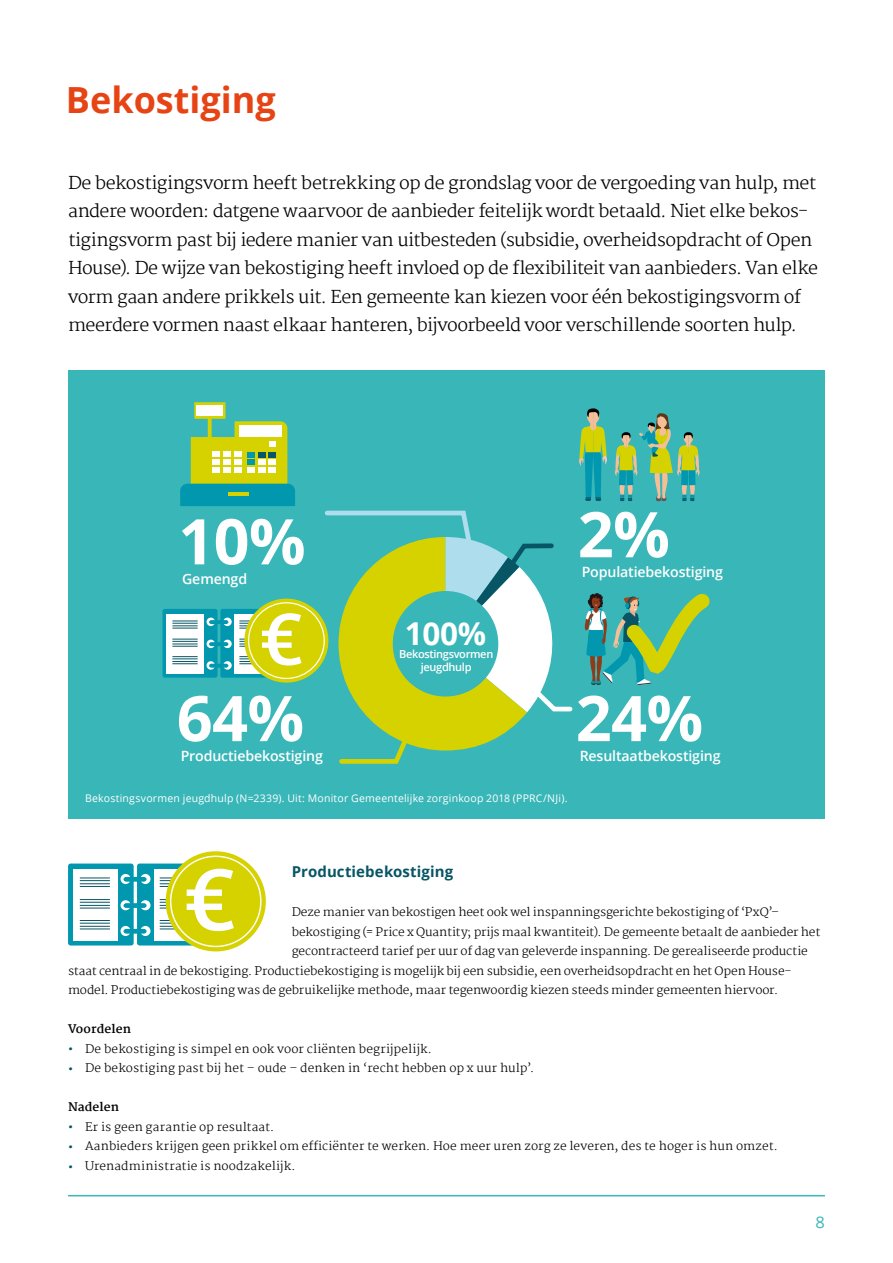
<style>
.page{position:relative;width:893px;height:1263px;background:#fff}
.page>*{position:absolute;margin:0;border:0;box-sizing:border-box;transform-origin:0 0}
.t1{font:700 63px "Open Sans";color:#fff}
.t2{font:700 36px "Open Sans";color:#e64415}
.t3{font:700 31.5px "Open Sans";color:#fff}
.t4{font:300 17.4px/28.5px "Martel";letter-spacing:-.03em;color:#000}
.t5{font:16.05px "Open Sans";color:#39b6b8}
.t6{font:700 15px "Open Sans";letter-spacing:.01em;color:#085565}
.t7{font:600 14.1px "Open Sans";letter-spacing:-.01em;color:#fff}
.t8{font:300 11.7px "Martel";color:#000}
.t9{font:700 11.7px "Martel";letter-spacing:.005em;color:#000}
.t10{font:600 10.95px/12.6px "Open Sans";letter-spacing:-.03em;color:#fff;text-align:center}
.t11{font:10.5px "Open Sans";letter-spacing:.02em;color:#fff}
.s1{font-weight:700;color:#085565}
</style>
<div class="page">
<div style="left:68px;top:370px;width:757px;height:449px;background:#39b6b8"></div>
<div style="left:220px;top:609px;width:55px;height:69px;background:#0198af;border-radius:2px"></div>
<div style="left:163px;top:609px;width:55px;height:69px;background:#0198af;border-radius:2px"></div>
<svg style="left:223px;top:618px;width:9px;height:8px"></svg>
<svg style="left:223px;top:640px;width:9px;height:8px"></svg>
<svg style="left:223px;top:661px;width:9px;height:9px"></svg>
<svg style="left:207px;top:618px;width:8px;height:8px"></svg>
<svg style="left:207px;top:640px;width:8px;height:8px"></svg>
<svg style="left:207px;top:661px;width:8px;height:9px"></svg>
<div style="left:167px;top:614px;width:37px;height:59px;background:#fff"></div>
<div style="left:235px;top:614px;width:37px;height:59px;background:#fff"></div>
<svg style="left:209px;top:620px;width:19px;height:4px"></svg>
<svg style="left:209px;top:642px;width:19px;height:4px"></svg>
<svg style="left:209px;top:664px;width:19px;height:4px"></svg>
<svg style="left:172px;top:621px;width:26px;height:8px"></svg>
<svg style="left:172px;top:639px;width:26px;height:8px"></svg>
<svg style="left:172px;top:656px;width:26px;height:8px"></svg>
<svg style="left:244px;top:599px;width:84px;height:84px;background:#d7d516"></svg>
<svg style="left:239px;top:613px;width:63px;height:52px;background:#dedf67"></svg>
<svg style="left:180px;top:402px;width:115px;height:104px"></svg>
<hr style="left:228px;top:492px;width:20px;height:4px;background:#d6d200">
<svg style="left:579px;top:408px;width:28px;height:93px"></svg>
<svg style="left:614px;top:413px;width:86px;height:88px"></svg>
<svg style="left:585px;top:593px;width:125px;height:93px"></svg>
<svg style="left:322px;top:510px;width:251px;height:254px"></svg>
<div style="left:137px;top:863px;width:66px;height:82px;background:#0198af;border-radius:3px"></div>
<div style="left:68px;top:863px;width:66px;height:82px;background:#0198af;border-radius:3px"></div>
<svg style="left:140px;top:874px;width:10px;height:10px"></svg>
<div style="left:140px;top:900px;width:10px;height:10px;background:#fff;border-radius:50%"></div>
<svg style="left:140px;top:926px;width:10px;height:10px"></svg>
<svg style="left:121px;top:874px;width:10px;height:10px"></svg>
<svg style="left:121px;top:900px;width:10px;height:10px"></svg>
<svg style="left:121px;top:926px;width:10px;height:10px"></svg>
<div style="left:73px;top:869px;width:44px;height:71px;background:#fff"></div>
<svg style="left:154px;top:869px;width:30px;height:71px"></svg>
<svg style="left:124px;top:877px;width:23px;height:5px"></svg>
<svg style="left:124px;top:903px;width:23px;height:5px"></svg>
<svg style="left:124px;top:929px;width:23px;height:5px"></svg>
<hr style="left:80px;top:878px;width:30px;height:1px;background:#085565">
<hr style="left:80px;top:880px;width:30px;height:1px;background:#085565">
<hr style="left:80px;top:883px;width:30px;height:1px;background:#085565">
<hr style="left:80px;top:886px;width:30px;height:1px;background:#085565">
<hr style="left:80px;top:899px;width:30px;height:1px;background:#085565">
<hr style="left:80px;top:902px;width:30px;height:1px;background:#085565">
<hr style="left:80px;top:905px;width:30px;height:1px;background:#085565">
<hr style="left:80px;top:908px;width:30px;height:1px;background:#085565">
<hr style="left:80px;top:920px;width:30px;height:1px;background:#085565">
<hr style="left:80px;top:923px;width:30px;height:1px;background:#085565">
<hr style="left:80px;top:926px;width:30px;height:1px;background:#085565">
<hr style="left:80px;top:929px;width:30px;height:1px;background:#085565">
<hr style="left:160px;top:878px;width:31px;height:1px;background:#085565">
<hr style="left:160px;top:880px;width:31px;height:1px;background:#085565">
<hr style="left:160px;top:883px;width:31px;height:1px;background:#085565">
<hr style="left:160px;top:886px;width:31px;height:1px;background:#085565">
<hr style="left:160px;top:899px;width:31px;height:1px;background:#085565">
<hr style="left:160px;top:902px;width:31px;height:1px;background:#085565">
<hr style="left:160px;top:905px;width:31px;height:1px;background:#085565">
<hr style="left:160px;top:908px;width:31px;height:1px;background:#085565">
<hr style="left:160px;top:920px;width:31px;height:1px;background:#085565">
<hr style="left:160px;top:923px;width:31px;height:1px;background:#085565">
<hr style="left:160px;top:926px;width:31px;height:1px;background:#085565">
<hr style="left:160px;top:929px;width:31px;height:1px;background:#085565">
<svg style="left:166px;top:851px;width:100px;height:100px;background:#d9d617"></svg>
<svg style="left:187px;top:869px;width:47px;height:62px"></svg>
<hr style="left:68px;top:1195px;width:757px;height:1px;background:#39b6b8">
<h2 class="t2" style="left:66px;top:74px;width:211px">Bekostiging</h2>
<p class="t4" style="left:68px;top:168px;width:751px">De bekostigingsvorm heeft betrekking op de grondslag voor de vergoeding van hulp, met andere woorden: datgene waarvoor de aanbieder feitelijk wordt betaald. Niet elke bekos&shy;tigingsvorm past bij iedere manier van uitbesteden (subsidie, overheidsopdracht of Open House). De wijze van bekostiging heeft invloed op de flexibiliteit van aanbieders. Van elke vorm gaan andere prikkels uit. Een gemeente kan kiezen voor één bekostigingsvorm of meerdere vormen naast elkaar hanteren, bijvoorbeeld voor verschillende soorten hulp.</p>
<h1 class="t1" style="left:178px;top:497px;width:129px">10%</h1>
<p class="t7" style="left:182px;top:569px;width:67px">Gemengd</p>
<h1 class="t1" style="left:578px;top:490px;width:94px">2%</h1>
<p class="t7" style="left:582px;top:562px;width:143px">Populatiebekostiging</p>
<h1 class="t1" style="left:177px;top:674px;width:129px">64%</h1>
<p class="t7" style="left:181px;top:746px;width:144px">Productiebekostiging</p>
<h3 class="t3" style="left:405px;top:612px;width:83px">100%</h3>
<p class="t10" style="left:399px;top:648px;width:96px">Bekostingsvormen jeugdhulp</p>
<h1 class="t1" style="left:576px;top:674px;width:129px">24%</h1>
<p class="t7" style="left:580px;top:746px;width:142px">Resultaatbekostiging</p>
<p class="t11" style="left:85px;top:791px;width:484px">Bekostingsvormen jeugdhulp (N=2339). Uit: Monitor Gemeentelijke zorginkoop 2018 (PPRC/NJi).</p>
<p class="t6" style="left:292px;top:861px;width:163px">Productiebekostiging</p>
<p class="t8" style="left:292px;top:905px;width:489px">Deze manier van bekostigen heet ook wel inspanningsgerichte bekostiging of ‘PxQ’–</p>
<p class="t8" style="left:292px;top:925px;width:530px">bekostiging (= Price x Quantity; prijs maal kwantiteit). De gemeente betaalt de aanbieder het</p>
<p class="t8" style="left:292px;top:944px;width:517px">gecontracteerd tarief per uur of dag van geleverde inspanning. De gerealiseerde productie</p>
<p class="t8" style="left:68px;top:964px;width:725px">staat centraal in de bekostiging. Productiebekostiging is mogelijk bij een subsidie, een overheidsopdracht en het Open House-</p>
<p class="t8" style="left:68px;top:983px;width:712px">model. Productiebekostiging was de gebruikelijke methode, maar tegenwoordig kiezen steeds minder gemeenten hiervoor.</p>
<p class="t9" style="left:68px;top:1022px;width:64px">Voordelen</p>
<p class="t8" style="left:68px;top:1042px;width:365px"><span class="s1">•</span> De bekostiging is simpel en ook voor cliënten begrijpelijk.</p>
<p class="t8" style="left:68px;top:1061px;width:468px"><span class="s1">•</span> De bekostiging past bij het – oude – denken in ‘recht hebben op x uur hulp’.</p>
<p class="t9" style="left:68px;top:1100px;width:53px">Nadelen</p>
<p class="t8" style="left:68px;top:1120px;width:208px"><span class="s1">•</span> Er is geen garantie op resultaat.</p>
<p class="t8" style="left:68px;top:1139px;width:711px"><span class="s1">•</span> Aanbieders krijgen geen prikkel om efficiënter te werken. Hoe meer uren zorg ze leveren, des te hoger is hun omzet.</p>
<p class="t8" style="left:68px;top:1159px;width:229px"><span class="s1">•</span> Urenadministratie is noodzakelijk.</p>
<h3 class="t5" style="left:815px;top:1211px;width:11px">8</h3>
</div>
